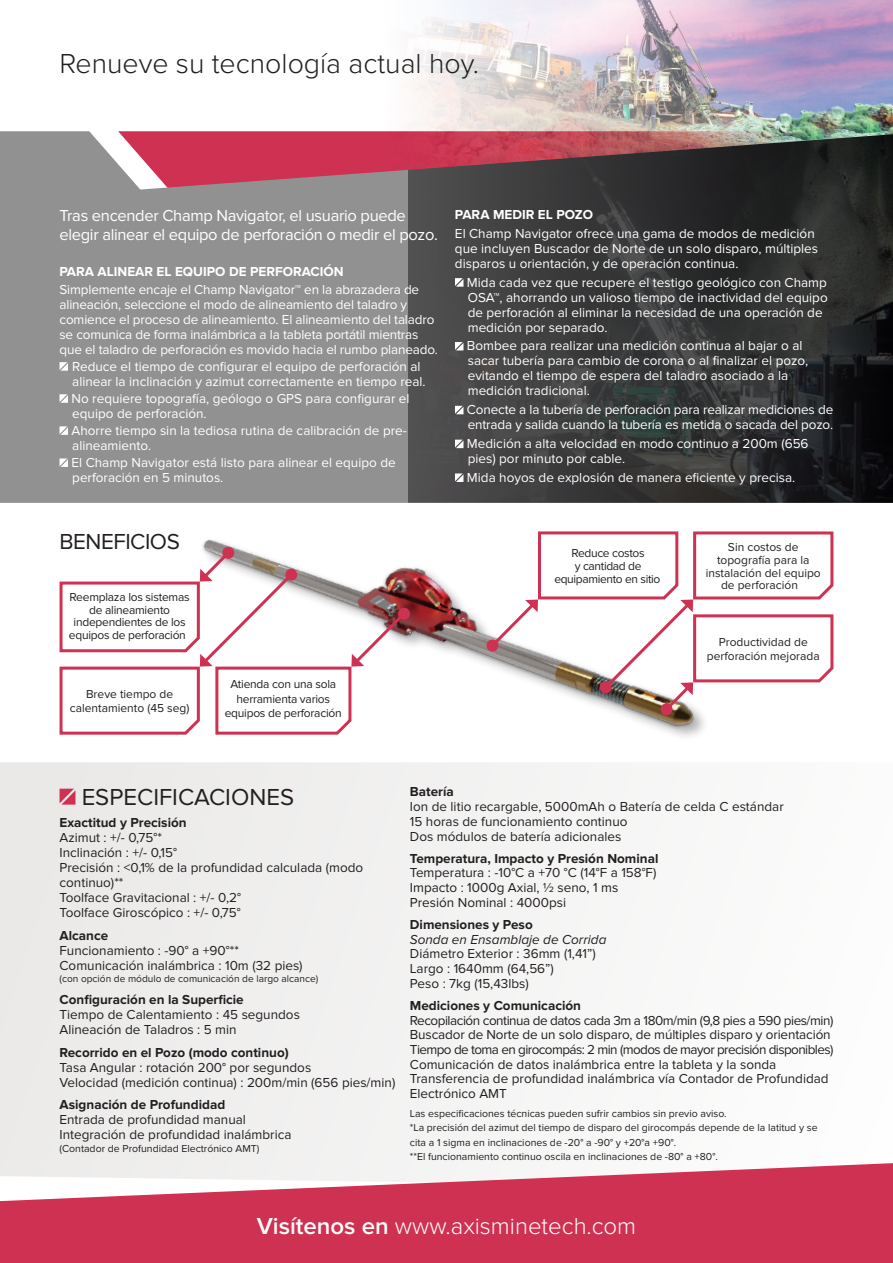
<style>
.page{position:relative;width:893px;height:1263px;background:#fff}
.page>*{position:absolute;margin:0;border:0;box-sizing:border-box;transform-origin:0 0}
.t1{font:300 28.5px "Proxima Nova";color:#231f20}
.t2{font:300 24px "Proxima Nova";color:#fff}
.t3{font:24px "Proxima Nova";color:#231f20}
.t4{font:22.5px "Proxima Nova";letter-spacing:-.02em;color:#231f20}
.t5{font:16.5px/18.8px "Proxima Nova";letter-spacing:-.02em;color:#fff}
.t6{font:13.5px/15px "Proxima Nova";color:#fff}
.t7{font:13.5px/15px "Proxima Nova";color:#231f20}
.t8{font:700 13.5px "Proxima Nova";color:#231f20}
.t9{font:700 13.5px "Proxima Nova";color:#fff}
.t10{font:italic 13.5px "Proxima Nova";color:#231f20}
.t11{font:12px/12.8px "Proxima Nova";letter-spacing:-.02em;color:#231f20;text-align:center}
.t12{font:12px/14.2px "Proxima Nova";color:#231f20;text-align:center}
.t13{font:10.5px/14.1px "Proxima Nova";color:#231f20}
.t14{font:10.2px "Proxima Nova";color:#231f20}
.s1{font-weight:600}
</style>
<div class="page">
<img style="left:202px;top:539px;width:502px;height:198px">
<svg style="left:0;top:131px;width:92px;height:3px"></svg>
<img style="left:385px;top:0;width:508px;height:134px">
<svg style="left:0;top:134px;width:408px;height:369px;background:#988a8e"></svg>
<img style="left:408px;top:133px;width:485px;height:370px">
<div style="left:0;top:762px;width:611px;height:401px;background:#f0f0ef"></div>
<svg style="left:0;top:1163px;width:893px;height:100px;fill:#cf3152"></svg>
<svg style="left:60px;top:362px;width:8px;height:9px"></svg>
<svg style="left:60px;top:394px;width:8px;height:9px"></svg>
<svg style="left:60px;top:426px;width:8px;height:9px"></svg>
<svg style="left:60px;top:458px;width:8px;height:9px"></svg>
<svg style="left:455px;top:278px;width:8px;height:9px"></svg>
<svg style="left:455px;top:342px;width:8px;height:8px"></svg>
<svg style="left:455px;top:406px;width:8px;height:8px"></svg>
<svg style="left:455px;top:440px;width:8px;height:8px"></svg>
<svg style="left:455px;top:473px;width:8px;height:9px"></svg>
<svg style="left:486px;top:531px;width:348px;height:185px"></svg>
<svg style="left:59px;top:546px;width:352px;height:190px"></svg>
<svg style="left:60px;top:789px;width:15px;height:16px"></svg>
<h1 class="t1" style="left:60px;top:47px;width:421px">Renueve su tecnología actual hoy.</h1>
<p class="t5" style="left:60px;top:207px;width:380px">Tras encender Champ Navigator, el usuario puede elegir alinear el equipo de perforación o medir el pozo.</p>
<p class="t9" style="left:60px;top:264px;width:286px">PARA ALINEAR EL EQUIPO DE PERFORACIÓN</p>
<p class="t6" style="left:60px;top:282px;width:380px">Simplemente encaje el Champ Navigator™ en la abrazadera de alineación, seleccione el modo de alineamiento del taladro y comience el proceso de alineamiento. El alineamiento del taladro se comunica de forma inalámbrica a la tableta portátil mientras que el taladro de perforación es movido hacia el rumbo planeado.</p>
<p class="t6" style="left:72px;top:359px;width:355px">Reduce el tiempo de configurar el equipo de perforación al alinear la inclinación y azimut correctamente en tiempo real.</p>
<p class="t6" style="left:72px;top:391px;width:340px">No requiere topografía, geólogo o GPS para configurar el equipo de perforación.</p>
<p class="t6" style="left:72px;top:423px;width:337px">Ahorre tiempo sin la tediosa rutina de calibración de pre&shy;alineamiento.</p>
<p class="t6" style="left:72px;top:455px;width:326px">El Champ Navigator está listo para alinear el equipo de perforación en 5 minutos.</p>
<p class="t9" style="left:455px;top:207px;width:140px">PARA MEDIR EL POZO</p>
<p class="t6" style="left:455px;top:226px;width:365px">El Champ Navigator ofrece una gama de modos de medición que incluyen Buscador de Norte de un solo disparo, múltiples disparos u orientación, y de operación continua.</p>
<p class="t6" style="left:467px;top:275px;width:362px">Mida cada vez que recupere el testigo geológico con Champ OSA™, ahorrando un valioso tiempo de inactividad del equipo de perforación al eliminar la necesidad de una operación de medición por separado.</p>
<p class="t6" style="left:467px;top:339px;width:343px">Bombee para realizar una medición continua al bajar o al sacar tubería para cambio de corona o al finalizar el pozo, evitando el tiempo de espera del taladro asociado a la medición tradicional.</p>
<p class="t6" style="left:467px;top:402px;width:368px">Conecte a la tubería de perforación para realizar mediciones de entrada y salida cuando la tubería es metida o sacada del pozo.</p>
<p class="t6" style="left:467px;top:436px;width:343px">Medición a alta velocidad en modo continuo a 200m (656 pies) por minuto por cable.</p>
<p class="t6" style="left:467px;top:470px;width:330px">Mida hoyos de explosión de manera eficiente y precisa.</p>
<h3 class="t4" style="left:60px;top:529px;width:122px">BENEFICIOS</h3>
<p class="t11" style="left:69px;top:591px;width:122px">Reemplaza los sistemas de alineamiento independientes de los equipos de perforación</p>
<p class="t12" style="left:70px;top:687px;width:121px">Breve tiempo de calentamiento (45 seg)</p>
<p class="t11" style="left:225px;top:677px;width:118px;line-height:14.2px">Atienda con una sola herramienta varios equipos de perforación</p>
<p class="t11" style="left:554px;top:547px;width:108px">Reduce costos<br>y cantidad de equipamiento en sitio</p>
<p class="t12" style="left:728px;top:540px;width:72px">Sin costos de</p>
<p class="t12" style="left:717px;top:553px;width:94px">topografía para la</p>
<p class="t12" style="left:706px;top:566px;width:117px">instalación del equipo</p>
<p class="t12" style="left:721px;top:578px;width:78px">de perforación</p>
<p class="t12" style="left:707px;top:635px;width:114px">Productividad de perforación mejorada</p>
<h2 class="t3" style="left:82px;top:783px;width:214px">ESPECIFICACIONES</h2>
<p class="t8" style="left:60px;top:815px;width:129px">Exactitud y Precisión</p>
<p class="t7" style="left:60px;top:830px;width:305px">Azimut : +/- 0,75°*<br>Inclinación : +/- 0,15°<br>Precisión : &lt;0,1% de la profundidad calculada (modo continuo)**<br>Toolface Gravitacional : +/- 0,2°<br>Toolface Giroscópico : +/- 0,75°</p>
<p class="t8" style="left:60px;top:927px;width:50px">Alcance</p>
<p class="t7" style="left:60px;top:943px;width:245px">Funcionamiento : -90° a +90°**<br>Comunicación inalámbrica : 10m (32 pies)</p>
<p class="t14" style="left:60px;top:972px;width:260px">(con opción de módulo de comunicación de largo alcance)</p>
<p class="t8" style="left:60px;top:992px;width:186px">Configuración en la Superficie</p>
<p class="t7" style="left:60px;top:1007px;width:242px">Tiempo de Calentamiento : 45 segundos<br>Alineación de Taladros : 5 min</p>
<p class="t8" style="left:60px;top:1044px;width:231px">Recorrido en el Pozo (modo continuo)</p>
<p class="t7" style="left:60px;top:1060px;width:337px">Tasa Angular : rotación 200° por segundos<br>Velocidad (medición continua) : 200m/min (656 pies/min)</p>
<p class="t8" style="left:60px;top:1097px;width:167px">Asignación de Profundidad</p>
<p class="t7" style="left:60px;top:1112px;width:233px">Entrada de profundidad manual<br>Integración de profundidad inalámbrica</p>
<p class="t13" style="left:60px;top:1141px;width:201px">(Contador de Profundidad Electrónico AMT)</p>
<p class="t8" style="left:410px;top:784px;width:45px">Batería</p>
<p class="t7" style="left:410px;top:799px;width:375px">Ion de litio recargable, 5000mAh o Batería de celda C estándar<br>15 horas de funcionamiento continuo<br>Dos módulos de batería adicionales</p>
<p class="t8" style="left:410px;top:850px;width:250px">Temperatura, Impacto y Presión Nominal</p>
<p class="t7" style="left:410px;top:865px;width:248px">Temperatura : -10°C a +70 °C (14°F a 158°F)<br>Impacto : 1000g Axial, ½ seno, 1 ms<br>Presión Nominal : 4000psi</p>
<p class="t8" style="left:410px;top:917px;width:124px">Dimensiones y Peso</p>
<p class="t10" style="left:410px;top:932px;width:198px">Sonda en Ensamblaje de Corrida</p>
<p class="t7" style="left:410px;top:946px;width:187px">Diámetro Exterior : 36mm (1,41”)<br>Largo : 1640mm (64,56”)<br>Peso : 7kg (15,43lbs)</p>
<p class="t8" style="left:410px;top:998px;width:173px">Mediciones y Comunicación</p>
<p class="t7" style="left:410px;top:1013px;width:425px;line-height:14.5px">Recopilación continua de datos cada 3m a 180m/min (9,8 pies a 590 pies/min)<br>Buscador de Norte de un solo disparo, de múltiples disparo y orientación Tiempo de toma en girocompás: 2 min (modos de mayor precisión disponibles)<br>Comunicación de datos inalámbrica entre la tableta y la sonda Transferencia de profundidad inalámbrica vía Contador de Profundidad Electrónico AMT</p>
<p class="t13" style="left:410px;top:1107px;width:409px">Las especificaciones técnicas pueden sufrir cambios sin previo aviso.<br>*La precisión del azimut del tiempo de disparo del girocompás depende de la latitud y se cita a 1 sigma en inclinaciones de -20° a -90° y +20°a +90°.<br>**El funcionamiento continuo oscila en inclinaciones de -80° a +80°.</p>
<h2 class="t2" style="left:257px;top:1212px;width:381px"><span class="s1">Visítenos en</span> www.axisminetech.com</h2>
</div>
